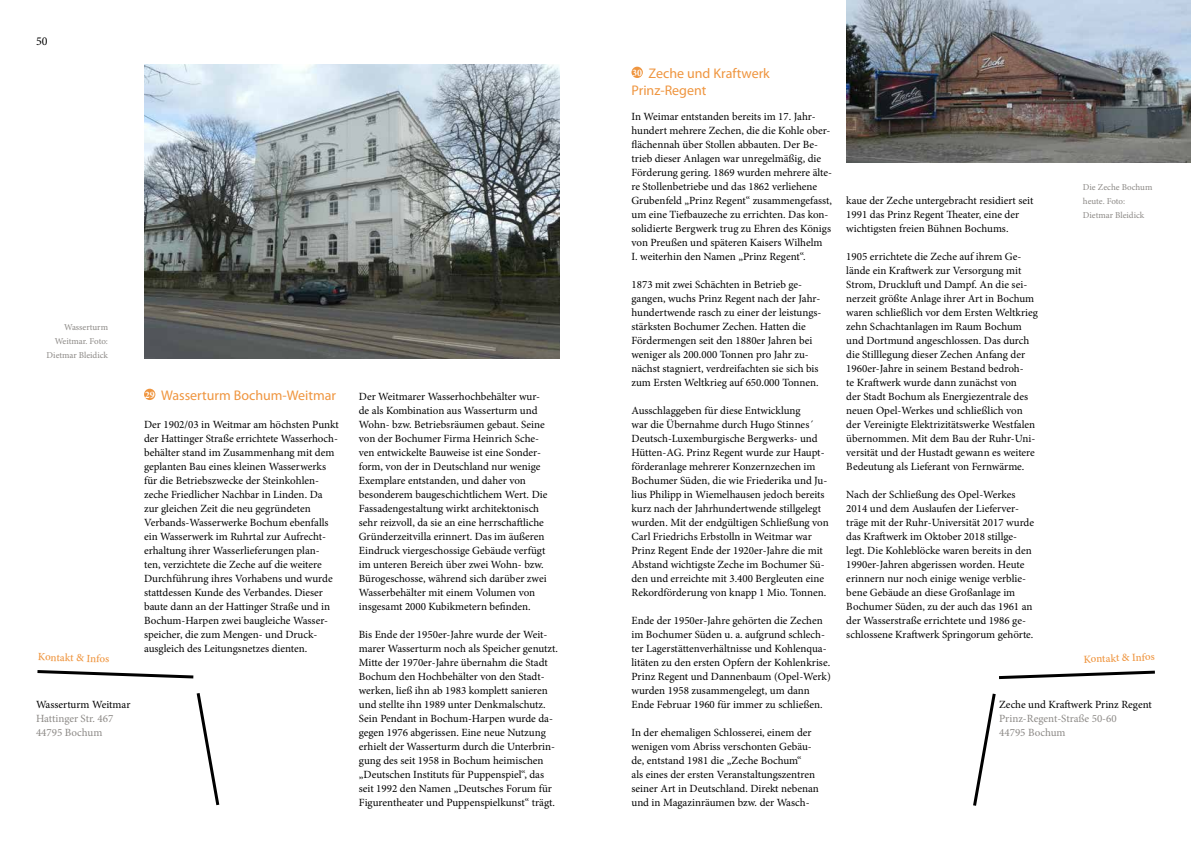
<style>
.page{position:relative;width:1191px;height:842px;background:#fff}
.page>*{position:absolute;margin:0;border:0;box-sizing:border-box;transform-origin:0 0}
.t1{font:14px/16.8px "Myriad Pro";color:#ef953f}
.t2{font:12px "Minion Pro";color:#000}
.t3{font:11px/14px "Minion Pro";color:#000}
.t4{font:11px/14px "Minion Pro";color:#8c8986}
.t5{font:500 11px "Minion Pro";color:#ef953f}
.t6{font:700 10px "Minion Pro";color:#fff}
.t7{font:9px/14px "Minion Pro";color:#8c8986;text-align:right}
</style>
<div class="page">
<svg style="left:196px;top:693px;width:24px;height:113px"></svg>
<svg style="left:37px;top:670px;width:157px;height:9px"></svg>
<img style="left:144px;top:64px;width:415px;height:294px">
<div style="left:144px;top:389px;width:11px;height:11px;background:#ef953f;border-radius:50%"></div>
<svg style="left:999px;top:670px;width:156px;height:10px"></svg>
<svg style="left:973px;top:693px;width:23px;height:113px"></svg>
<img style="left:846px;top:0;width:345px;height:162px">
<div style="left:631px;top:67px;width:12px;height:11px;background:#ef953f;border-radius:50%"></div>
<p class="t2" style="left:36px;top:33px;width:13px">50</p>
<p class="t7" style="left:47px;top:320px;width:63px">Wasserturm<br>Weitmar. Foto:<br>Dietmar Bleidick</p>
<p class="t5" style="left:38px;top:649px;width:73px;rotate:2deg">Kontakt &amp; Infos</p>
<p class="t3" style="left:36px;top:698px;width:96px">Wasserturm Weitmar</p>
<p class="t4" style="left:36px;top:712px;width:79px">Hattinger Str. 467<br>44795 Bochum</p>
<p class="t1" style="left:161px;top:387px;width:176px">Wasserturm Bochum-Weitmar</p>
<p class="t3" style="left:144px;top:418px;width:196px">Der 1902/03 in Weitmar am höchsten Punkt der Hattinger Straße errichtete Wasserhoch&shy;behälter stand im Zusammenhang mit dem geplanten Bau eines kleinen Wasserwerks für die Betriebszwecke der Steinkohlen&shy;zeche Friedlicher Nachbar in Linden. Da zur gleichen Zeit die neu gegründeten Verbands-Wasserwerke Bochum ebenfalls ein Wasserwerk im Ruhrtal zur Aufrecht&shy;erhaltung ihrer Wasserlieferungen plan&shy;ten, verzichtete die Zeche auf die weitere Durchführung ihres Vorhabens und wurde stattdessen Kunde des Verbandes. Dieser baute dann an der Hattinger Straße und in Bochum-Harpen zwei baugleiche Wasser&shy;speicher, die zum Mengen- und Druck&shy;ausgleich des Leitungsnetzes dienten.</p>
<p class="t6" style="left:145px;top:388px;width:11px">29</p>
<p class="t3" style="left:359px;top:390px;width:190px">Der Weitmarer Wasserhochbehälter wur&shy;de als Kombination aus Wasserturm und Wohn- bzw. Betriebsräumen gebaut. Seine von der Bochumer Firma Heinrich Sche&shy;ven entwickelte Bauweise ist eine Sonder&shy;form, von der in Deutschland nur wenige Exemplare entstanden, und daher von besonderem baugeschichtlichem Wert. Die Fassadengestaltung wirkt architektonisch sehr reizvoll, da sie an eine herrschaftliche Gründerzeitvilla erinnert. Das im äußeren Eindruck viergeschossige Gebäude verfügt im unteren Bereich über zwei Wohn- bzw.<br>Bürogeschosse, während sich darüber zwei Wasserbehälter mit einem Volumen von insgesamt 2000 Kubikmetern befinden.</p>
<p class="t3" style="left:359px;top:628px;width:199px">Bis Ende der 1950er-Jahre wurde der Weit&shy;marer Wasserturm noch als Speicher genutzt.<br>Mitte der 1970er-Jahre übernahm die Stadt Bochum den Hochbehälter von den Stadt&shy;werken, ließ ihn ab 1983 komplett sanieren und stellte ihn 1989 unter Denkmalschutz.<br>Sein Pendant in Bochum-Harpen wurde da&shy;gegen 1976 abgerissen. Eine neue Nutzung erhielt der Wasserturm durch die Unterbrin&shy;gung des seit 1958 in Bochum heimischen „Deutschen Instituts für Puppenspiel“, das seit 1992 den Namen „Deutsches Forum für Figurentheater und Puppenspielkunst“ trägt.</p>
<p class="t1" style="left:631px;top:65px;width:140px;text-indent:17px">Zeche und Kraftwerk<br>Prinz-Regent</p>
<p class="t3" style="left:631px;top:110px;width:202px">In Weimar entstanden bereits im 17. Jahr&shy;hundert mehrere Zechen, die die Kohle ober&shy;flächennah über Stollen abbauten. Der Be&shy;trieb dieser Anlagen war unregelmäßig, die Förderung gering. 1869 wurden mehrere älte&shy;re Stollenbetriebe und das 1862 verliehene Grubenfeld „Prinz Regent“ zusammengefasst, um eine Tiefbauzeche zu errichten. Das kon&shy;solidierte Bergwerk trug zu Ehren des Königs von Preußen und späteren Kaisers Wilhelm<br>I. weiterhin den Namen „Prinz Regent“.</p>
<p class="t3" style="left:631px;top:278px;width:191px">1873 mit zwei Schächten in Betrieb ge&shy;gangen, wuchs Prinz Regent nach der Jahr&shy;hundertwende rasch zu einer der leistungs&shy;stärksten Bochumer Zechen. Hatten die Fördermengen seit den 1880er Jahren bei weniger als 200.000 Tonnen pro Jahr zu&shy;nächst stagniert, verdreifachten sie sich bis zum Ersten Weltkrieg auf 650.000 Tonnen.</p>
<p class="t3" style="left:631px;top:404px;width:199px">Ausschlaggeben für diese Entwicklung<br>war die Übernahme durch Hugo Stinnes´ Deutsch-Luxemburgische Bergwerks- und Hütten-AG. Prinz Regent wurde zur Haupt&shy;förderanlage mehrerer Konzernzechen im Bochumer Süden, die wie Friederika und Ju&shy;lius Philipp in Wiemelhausen jedoch bereits kurz nach der Jahrhundertwende stillgelegt wurden. Mit der endgültigen Schließung von Carl Friedrichs Erbstolln in Weitmar war Prinz Regent Ende der 1920er-Jahre die mit Abstand wichtigste Zeche im Bochumer Sü&shy;den und erreichte mit 3.400 Bergleuten eine Rekordförderung von knapp 1 Mio. Tonnen.</p>
<p class="t3" style="left:631px;top:614px;width:201px">Ende der 1950er-Jahre gehörten die Zechen im Bochumer Süden u. a. aufgrund schlech&shy;ter Lagerstättenverhältnisse und Kohlenqua&shy;litäten zu den ersten Opfern der Kohlenkrise.<br>Prinz Regent und Dannenbaum (Opel-Werk) wurden 1958 zusammengelegt, um dann Ende Februar 1960 für immer zu schließen.</p>
<p class="t3" style="left:631px;top:726px;width:189px">In der ehemaligen Schlosserei, einem der wenigen vom Abriss verschonten Gebäu&shy;de, entstand 1981 die „Zeche Bochum“<br>als eines der ersten Veranstaltungszentren seiner Art in Deutschland. Direkt nebenan und in Magazinräumen bzw. der Wasch-</p>
<p class="t6" style="left:632px;top:66px;width:11px">30</p>
<p class="t3" style="left:846px;top:194px;width:189px">kaue der Zeche untergebracht residiert seit<br>1991 das Prinz Regent Theater, eine der wichtigsten freien Bühnen Bochums.</p>
<p class="t3" style="left:846px;top:250px;width:193px">1905 errichtete die Zeche auf ihrem Ge&shy;lände ein Kraftwerk zur Versorgung mit Strom, Druckluft und Dampf. An die sei&shy;nerzeit größte Anlage ihrer Art in Bochum waren schließlich vor dem Ersten Weltkrieg zehn Schachtanlagen im Raum Bochum und Dortmund angeschlossen. Das durch die Stilllegung dieser Zechen Anfang der 1960er-Jahre in seinem Bestand bedroh-<br>te Kraftwerk wurde dann zunächst von<br>der Stadt Bochum als Energiezentrale des neuen Opel-Werkes und schließlich von der Vereinigte Elektrizitätswerke Westfalen übernommen. Mit dem Bau der Ruhr-Uni&shy;versität und der Hustadt gewann es weitere Bedeutung als Lieferant von Fernwärme.</p>
<p class="t3" style="left:846px;top:488px;width:189px">Nach der Schließung des Opel-Werkes 2014 und dem Auslaufen der Lieferver&shy;träge mit der Ruhr-Universität 2017 wurde das Kraftwerk im Oktober 2018 stillge&shy;legt. Die Kohleblöcke waren bereits in den 1990er-Jahren abgerissen worden. Heute erinnern nur noch einige wenige verblie&shy;bene Gebäude an diese Großanlage im Bochumer Süden, zu der auch das 1961 an der Wasserstraße errichtete und 1986 ge&shy;schlossene Kraftwerk Springorum gehörte.</p>
<p class="t7" style="left:1083px;top:180px;width:71px;text-align:left">Die Zeche Bochum heute. Foto:<br>Dietmar Bleidick</p>
<p class="t5" style="left:1083px;top:652px;width:73px;rotate:-2deg">Kontakt &amp; Infos</p>
<p class="t3" style="left:999px;top:698px;width:154px">Zeche und Kraftwerk Prinz Regent</p>
<p class="t4" style="left:999px;top:712px;width:119px">Prinz-Regent-Straße 50-60<br>44795 Bochum</p>
</div>
